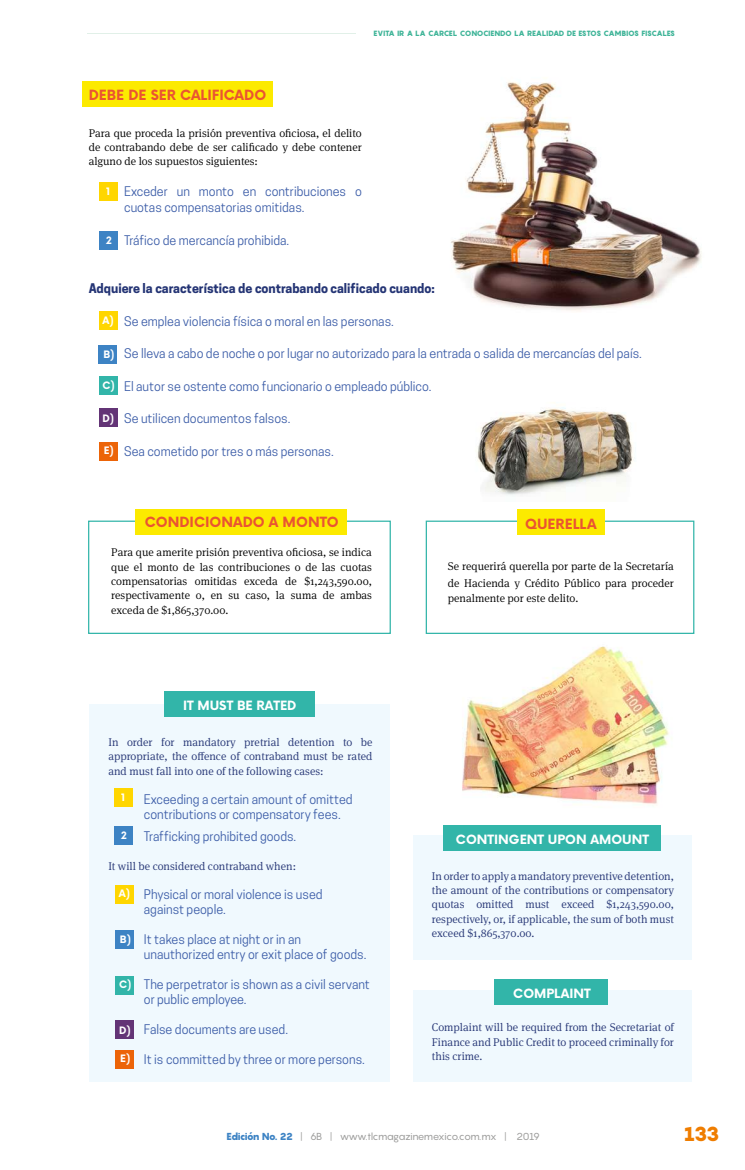
<style>
.page{position:relative;width:745px;height:1170px;background:#fff}
.page>*{position:absolute;margin:0;border:0;box-sizing:border-box;transform-origin:0 0}
.t1{font:900 20px "Pangram";color:#ef7d00}
.t2{font:700 13.75px "Now";color:#ea5432}
.t3{font:12.5px/15px "Cooper Hewitt";color:#3c5da8}
.t4{font:700 12.5px "Cooper Hewitt";color:#253575}
.t5{font:700 12.5px "Now";color:#fff}
.t6{font:300 11.25px/14.4px "Meta Serif Pro";color:#253575;text-align:justify}
.t7{font:300 11.25px/14.4px "Meta Serif Pro";color:#000;text-align:justify}
.t8{font:10px "Pangram";letter-spacing:-.06em;color:#9d9d9c}
.t9{font:700 10px "Now";color:#fff}
.t10{font:900 7.5px "Pangram";letter-spacing:-.04em;color:#3fb498}
.s1{font-weight:900;color:#3d83c4}
</style>
<div class="page">
<hr style="left:87px;top:33px;width:269px;height:1px;background:#e1f0e8">
<img style="left:462px;top:646px;width:210px;height:184px">
<img style="left:451px;top:81px;width:251px;height:230px">
<div style="left:88px;top:520px;width:302px;height:114px;border:1px solid #32b5a9"></div>
<div style="left:425px;top:520px;width:269px;height:114px;border:1px solid #32b5a9"></div>
<div style="left:82px;top:81px;width:191px;height:26px;background:#fcea00"></div>
<div style="left:136px;top:509px;width:210px;height:26px;background:#fcea00"></div>
<div style="left:517px;top:509px;width:87px;height:26px;background:#fcea00"></div>
<div style="left:99px;top:182px;width:18px;height:19px;background:#ffd600"></div>
<div style="left:99px;top:231px;width:18px;height:19px;background:#3d83c4"></div>
<div style="left:99px;top:311px;width:18px;height:19px;background:#ffd600"></div>
<div style="left:99px;top:345px;width:18px;height:18px;background:#3d83c4"></div>
<div style="left:99px;top:376px;width:18px;height:19px;background:#32b5a9"></div>
<div style="left:99px;top:408px;width:18px;height:19px;background:#633476"></div>
<div style="left:99px;top:442px;width:18px;height:18px;background:#ec6408"></div>
<div style="left:89px;top:704px;width:301px;height:377px;background:#f0f9fe"></div>
<div style="left:413px;top:835px;width:278px;height:124px;background:#f0f9fe"></div>
<div style="left:413px;top:990px;width:278px;height:91px;background:#f0f9fe"></div>
<div style="left:164px;top:691px;width:150px;height:26px;background:#32b5a9"></div>
<div style="left:443px;top:825px;width:217px;height:26px;background:#32b5a9"></div>
<div style="left:494px;top:979px;width:113px;height:26px;background:#32b5a9"></div>
<div style="left:114px;top:788px;width:18px;height:19px;background:#ffd600"></div>
<div style="left:114px;top:826px;width:18px;height:18px;background:#3d83c4"></div>
<div style="left:115px;top:885px;width:19px;height:18px;background:#ffd600"></div>
<div style="left:115px;top:930px;width:19px;height:18px;background:#3d83c4"></div>
<div style="left:115px;top:975px;width:19px;height:19px;background:#32b5a9"></div>
<div style="left:115px;top:1019px;width:19px;height:19px;background:#633476"></div>
<div style="left:115px;top:1049px;width:19px;height:19px;background:#ec6408"></div>
<img style="left:477px;top:407px;width:157px;height:89px">
<p class="t10" style="left:373px;top:29px;width:303px">EVITA IR A LA CARCEL CONOCIENDO LA REALIDAD DE ESTOS CAMBIOS FISCALES</p>
<p class="t2" style="left:89px;top:85px;width:179px">DEBE DE SER CALIFICADO</p>
<p class="t7" style="left:89px;top:125px;width:274px">Para que proceda la prisión preventiva oficiosa, el delito de contrabando debe de ser calificado y debe contener alguno de los supuestos siguientes:</p>
<p class="t3" style="left:124px;top:183px;width:239px;line-height:16.2px">Exceder un monto en contribuciones o cuotas compensatorias omitidas.</p>
<p class="t3" style="left:124px;top:233px;width:166px">Tráfico de mercancía prohibida.</p>
<p class="t9" style="left:106px;top:184px;width:6px">1</p>
<p class="t9" style="left:106px;top:232px;width:7px">2</p>
<p class="t4" style="left:89px;top:281px;width:347px">Adquiere la característica de contrabando calificado cuando:</p>
<p class="t3" style="left:124px;top:313px;width:271px">Se emplea violencia física o moral en las personas.</p>
<p class="t3" style="left:124px;top:346px;width:519px">Se lleva a cabo de noche o por lugar no autorizado para la entrada o salida de mercancías del país.</p>
<p class="t3" style="left:124px;top:378px;width:309px">El autor se ostente como funcionario o empleado público.</p>
<p class="t3" style="left:124px;top:411px;width:168px">Se utilicen documentos falsos.</p>
<p class="t3" style="left:124px;top:443px;width:211px">Sea cometido por tres o más personas.</p>
<p class="t9" style="left:102px;top:312px;width:13px">A)</p>
<p class="t9" style="left:103px;top:346px;width:13px">B)</p>
<p class="t9" style="left:102px;top:378px;width:14px">C)</p>
<p class="t9" style="left:102px;top:411px;width:13px">D)</p>
<p class="t9" style="left:104px;top:443px;width:12px">E)</p>
<p class="t2" style="left:145px;top:512px;width:195px">CONDICIONADO A MONTO</p>
<p class="t7" style="left:111px;top:544px;width:262px">Para que amerite prisión preventiva oficiosa, se indica que el monto de las contribuciones o de las cuotas compensatorias omitidas exceda de $1,243,590.00, respectivamente o, en su caso, la suma de ambas exceda de $1,865,370.00.</p>
<p class="t5" style="left:183px;top:695px;width:115px">IT MUST BE RATED</p>
<p class="t6" style="left:108px;top:734px;width:265px">In order for mandatory pretrial detention to be appropriate, the offence of contraband must be rated and must fall into one of the following cases:</p>
<p class="t3" style="left:144px;top:791px;width:210px">Exceeding a certain amount of omitted contributions or compensatory fees.</p>
<p class="t3" style="left:144px;top:828px;width:154px">Trafficking prohibited goods.</p>
<p class="t6" style="left:108px;top:857px;width:189px">It will be considered contraband when:</p>
<p class="t3" style="left:144px;top:886px;width:180px">Physical or moral violence is used against people.</p>
<p class="t3" style="left:144px;top:931px;width:224px">It takes place at night or in an unauthorized entry or exit place of goods.</p>
<p class="t3" style="left:144px;top:976px;width:227px">The perpetrator is shown as a civil servant or public employee.</p>
<p class="t3" style="left:144px;top:1021px;width:145px">False documents are used.</p>
<p class="t3" style="left:144px;top:1051px;width:222px">It is committed by three or more persons.</p>
<p class="t9" style="left:121px;top:790px;width:6px">1</p>
<p class="t9" style="left:121px;top:827px;width:7px">2</p>
<p class="t9" style="left:119px;top:886px;width:13px">A)</p>
<p class="t9" style="left:120px;top:931px;width:13px">B)</p>
<p class="t9" style="left:119px;top:976px;width:14px">C)</p>
<p class="t9" style="left:119px;top:1022px;width:13px">D)</p>
<p class="t9" style="left:120px;top:1051px;width:12px">E)</p>
<p class="t2" style="left:525px;top:513px;width:73px">QUERELLA</p>
<p class="t7" style="left:447px;top:557px;width:227px;line-height:16.9px">Se requerirá querella por parte de la Secretaría de Hacienda y Crédito Público para proceder</p>
<p class="t7" style="left:447px;top:590px;width:132px">penalmente por este delito.</p>
<p class="t5" style="left:455px;top:829px;width:194px">CONTINGENT UPON AMOUNT</p>
<p class="t6" style="left:431px;top:868px;width:243px">In order to apply a mandatory preventive detention, the amount of the contributions or compensatory quotas omitted must exceed $1,243,590.00, respectively, or, if applicable, the sum of both must exceed $1,865,370.00.</p>
<p class="t5" style="left:513px;top:983px;width:79px">COMPLAINT</p>
<p class="t6" style="left:431px;top:1019px;width:243px">Complaint will be required from the Secretariat of Finance and Public Credit to proceed criminally for this crime.</p>
<p class="t8" style="left:226px;top:1130px;width:315px"><span class="s1">Edición No. 22</span> | 6B | www.tlcmagazinemexico.com.mx | 2019</p>
<h1 class="t1" style="left:683px;top:1120px;width:37px">133</h1>
</div>
